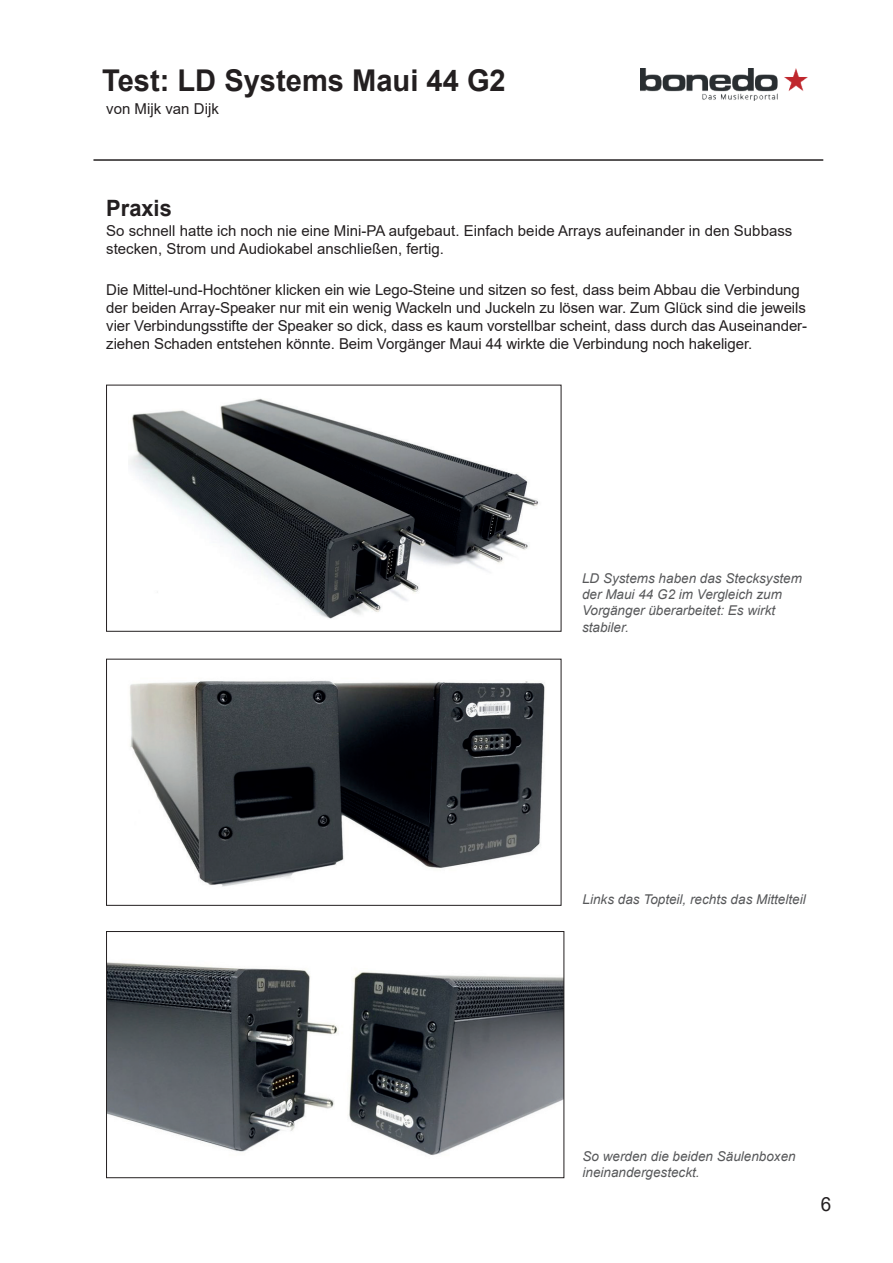
<style>
.page{position:relative;width:893px;height:1263px;background:#fff}
.page>*{position:absolute;margin:0;border:0;box-sizing:border-box;transform-origin:0 0}
.t1{font:700 30px "Arial";color:#231f20}
.t2{font:700 22.5px "Arial";color:#231f20}
.t3{font:19.5px "Arial";color:#231f20}
.t4{font:15px/18px "Arial";letter-spacing:-.005em;color:#231f20}
.t5{font:italic 13.5px/16.2px "Arial";color:#57585a}
</style>
<div class="page">
<img style="left:640px;top:68px;width:168px;height:33px">
<img style="left:130px;top:399px;width:409px;height:220px">
<img style="left:130px;top:680px;width:415px;height:207px">
<img style="left:108px;top:962px;width:454px;height:193px">
<div style="left:106px;top:931px;width:458px;height:247px;border:1px solid #231f20"></div>
<hr style="left:94px;top:160px;width:729px;height:1px;background:#231f20">
<h1 class="t1" style="left:102px;top:59px;width:405px">Test: LD Systems Maui 44 G2</h1>
<p class="t4" style="left:106px;top:100px;width:114px">von Mijk van Dijk</p>
<h2 class="t2" style="left:106px;top:192px;width:67px">Praxis</h2>
<p class="t4" style="left:106px;top:222px;width:687px">So schnell hatte ich noch nie eine Mini-PA aufgebaut. Einfach beide Arrays aufeinander in den Subbass stecken, Strom und Audiokabel anschließen, fertig.</p>
<p class="t4" style="left:106px;top:280px;width:701px">Die Mittel-und-Hochtöner klicken ein wie Lego-Steine und sitzen so fest, dass beim Abbau die Verbindung der beiden Array-Speaker nur mit ein wenig Wackeln und Juckeln zu lösen war. Zum Glück sind die jeweils vier Verbindungsstifte der Speaker so dick, dass es kaum vorstellbar scheint, dass durch das Auseinander&shy;ziehen Schaden entstehen könnte. Beim Vorgänger Maui 44 wirkte die Verbindung noch hakeliger.</p>
<p class="t5" style="left:582px;top:570px;width:221px">LD Systems haben das Stecksystem der Maui 44 G2 im Vergleich zum<br>Vorgänger überarbeitet: Es wirkt stabiler.</p>
<p class="t5" style="left:583px;top:891px;width:225px">Links das Topteil, rechts das Mittelteil</p>
<p class="t5" style="left:583px;top:1148px;width:215px">So werden die beiden Säulenboxen ineinandergesteckt.</p>
<h3 class="t3" style="left:821px;top:1191px;width:12px">6</h3>
</div>
